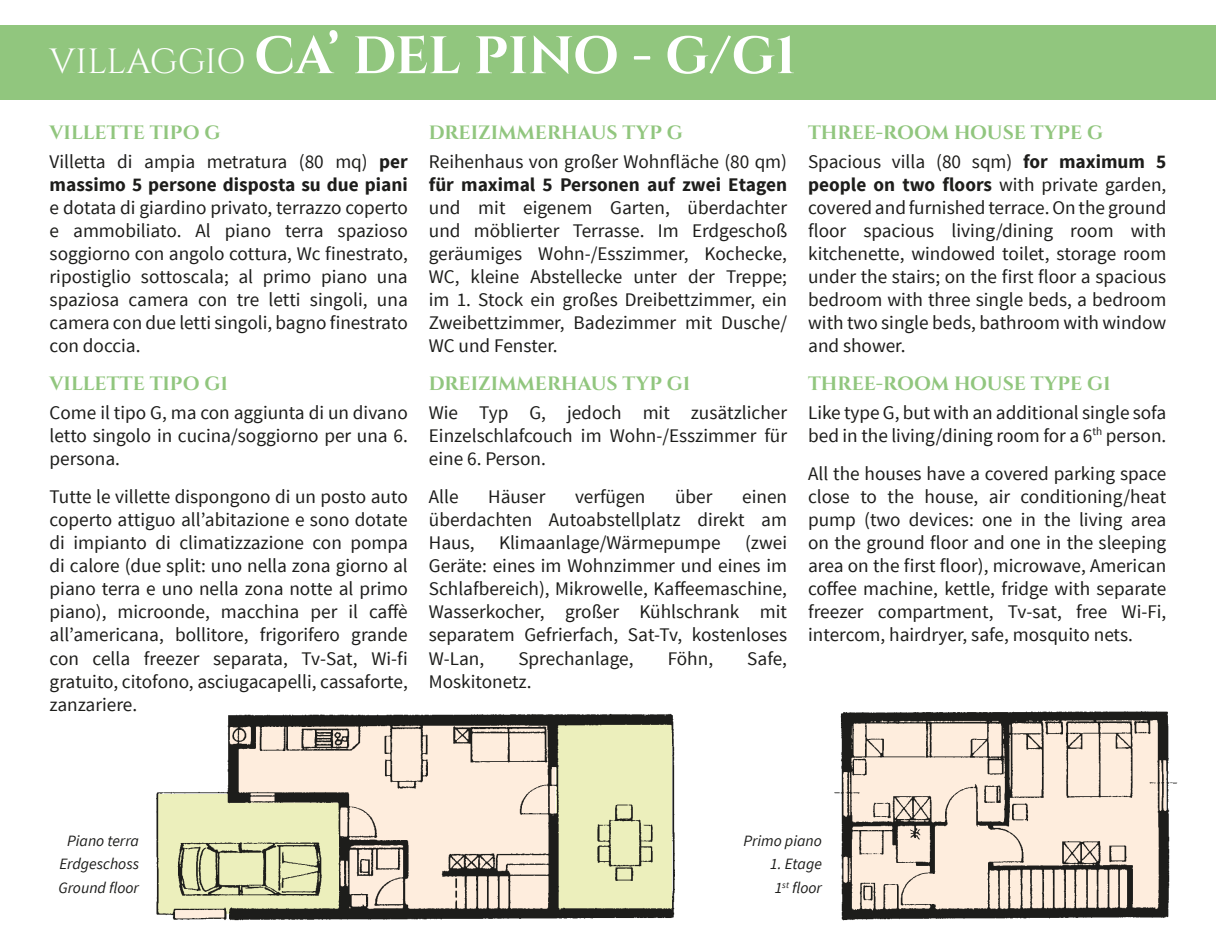
<style>
.page{position:relative;width:1216px;height:943px;background:#fff}
.page>*{position:absolute;margin:0;border:0;box-sizing:border-box;transform-origin:0 0}
.t1{font:700 52.5px "Cinzel";color:#fff}
.t2{font:19.25px/23.1px "Source Sans Pro";color:#1d1d1b;text-align:justify}
.t3{font:700 19.25px "Cinzel";color:#91c67e}
.t4{font:700 19.25px/23.1px "Source Sans Pro";color:#1d1d1b}
.t5{font:italic 15.75px/23.8px "Source Sans Pro";color:#1d1d1b;text-align:center}
.s1{font-weight:400;font-size:35px}
.s2{font-weight:400}
.s3{font-weight:700}
</style>
<div class="page">
<div style="left:0;top:25px;width:1215px;height:74px;background:#91c67e"></div>
<img style="left:834px;top:711px;width:344px;height:210px">
<img style="left:156px;top:713px;width:519px;height:208px">
<h1 class="t1" style="left:50px;top:24px;width:747px"><span class="s1">VILLAGGIO</span> CA’ DEL PINO - G/G1</h1>
<p class="t3" style="left:50px;top:121px;width:172px">VILLETTE TIPO G</p>
<p class="t4" style="left:50px;top:150px;width:360px"><span class="s2">Villetta di ampia metratura (80 mq)</span> per massimo 5 persone disposta su due piani</p>
<p class="t2" style="left:50px;top:196px;width:360px">e dotata di giardino privato, terrazzo coperto e ammobiliato. Al piano terra spazioso soggiorno con angolo cottura, Wc finestrato, ripostiglio sottoscala; al primo piano una spaziosa camera con tre letti singoli, una camera con due letti singoli, bagno finestrato con doccia.</p>
<p class="t3" style="left:50px;top:372px;width:180px">VILLETTE TIPO G1</p>
<p class="t2" style="left:50px;top:401px;width:360px">Come il tipo G, ma con aggiunta di un divano letto singolo in cucina/soggiorno per una 6. persona.</p>
<p class="t2" style="left:50px;top:485px;width:360px">Tutte le villette dispongono di un posto auto coperto attiguo all’abitazione e sono dotate di impianto di climatizzazione con pompa di calore (due split: uno nella zona giorno al piano terra e uno nella zona notte al primo piano), microonde, macchina per il caffè all’americana, bollitore, frigorifero grande con cella freezer separata, Tv-Sat, Wi-fi gratuito, citofono, asciugacapelli, cassaforte, zanzariere.</p>
<p class="t3" style="left:429px;top:121px;width:255px">DREIZIMMERHAUS TYP G</p>
<p class="t2" style="left:429px;top:150px;width:360px">Reihenhaus von großer Wohnfläche (80 qm)</p>
<p class="t4" style="left:429px;top:173px;width:360px">für maximal 5 Personen auf zwei Etagen</p>
<p class="t2" style="left:429px;top:196px;width:360px">und mit eigenem Garten, überdachter und möblierter Terrasse. Im Erdgeschoß geräumiges Wohn-/Esszimmer, Kochecke, WC, kleine Abstellecke unter der Treppe; im 1. Stock ein großes Dreibettzimmer, ein Zweibettzimmer, Badezimmer mit Dusche/ WC und Fenster.</p>
<p class="t3" style="left:429px;top:372px;width:263px">DREIZIMMERHAUS TYP G1</p>
<p class="t2" style="left:429px;top:401px;width:360px">Wie Typ G, jedoch mit zusätzlicher Einzelschlafcouch im Wohn-/Esszimmer für eine 6. Person.</p>
<p class="t2" style="left:429px;top:485px;width:31px">Alle</p>
<p class="t2" style="left:488px;top:485px;width:59px">Häuser</p>
<p class="t2" style="left:575px;top:485px;width:72px">verfügen</p>
<p class="t2" style="left:675px;top:485px;width:39px">über</p>
<p class="t2" style="left:429px;top:485px;width:360px;text-indent:313px">einen überdachten Autoabstellplatz direkt am Haus,</p>
<p class="t2" style="left:429px;top:531px;width:360px;text-indent:316px">(zwei Geräte: eines im Wohnzimmer und eines im Schlafbereich), Mikrowelle, Kaffeemaschine, Wasserkocher, großer Kühlschrank mit separatem Gefrierfach, Sat-Tv, kostenloses W-Lan,</p>
<p class="t2" style="left:499px;top:531px;width:223px">Klimaanlage/Wärmepumpe</p>
<p class="t2" style="left:518px;top:647px;width:117px">Sprechanlage,</p>
<p class="t2" style="left:667px;top:647px;width:47px">Föhn,</p>
<p class="t2" style="left:747px;top:647px;width:41px">Safe,</p>
<p class="t2" style="left:429px;top:670px;width:104px">Moskitonetz.</p>
<p class="t3" style="left:808px;top:121px;width:296px">THREE-ROOM HOUSE TYPE G</p>
<p class="t2" style="left:808px;top:150px;width:360px">Spacious villa (80 sqm) <span class="s3">for maximum 5 people on two floors</span> with private garden, covered and furnished terrace. On the ground floor spacious living/dining room with kitchenette, windowed toilet, storage room under the stairs; on the first floor a spacious bedroom with three single beds, a bedroom with two single beds, bathroom with window and shower.</p>
<p class="t3" style="left:808px;top:372px;width:304px">THREE-ROOM HOUSE TYPE G1</p>
<p class="t2" style="left:808px;top:401px;width:360px">Like type G, but with an additional single sofa bed in the living/dining room for a 6<sup>th</sup> person.</p>
<p class="t2" style="left:808px;top:462px;width:360px">All the houses have a covered parking space close to the house, air conditioning/heat pump (two devices: one in the living area on the ground floor and one in the sleeping area on the first floor), microwave, American coffee machine, kettle, fridge with separate freezer compartment, Tv-sat, free Wi-Fi, intercom, hairdryer, safe, mosquito nets.</p>
<p class="t5" style="left:58px;top:828px;width:82px">Piano terra<br>Erdgeschoss<br>Ground floor</p>
<p class="t5" style="left:743px;top:828px;width:80px">Primo piano</p>
<p class="t5" style="left:770px;top:852px;width:53px;text-align:left">1. Etage<br>1<sup>st</sup> floor</p>
</div>
